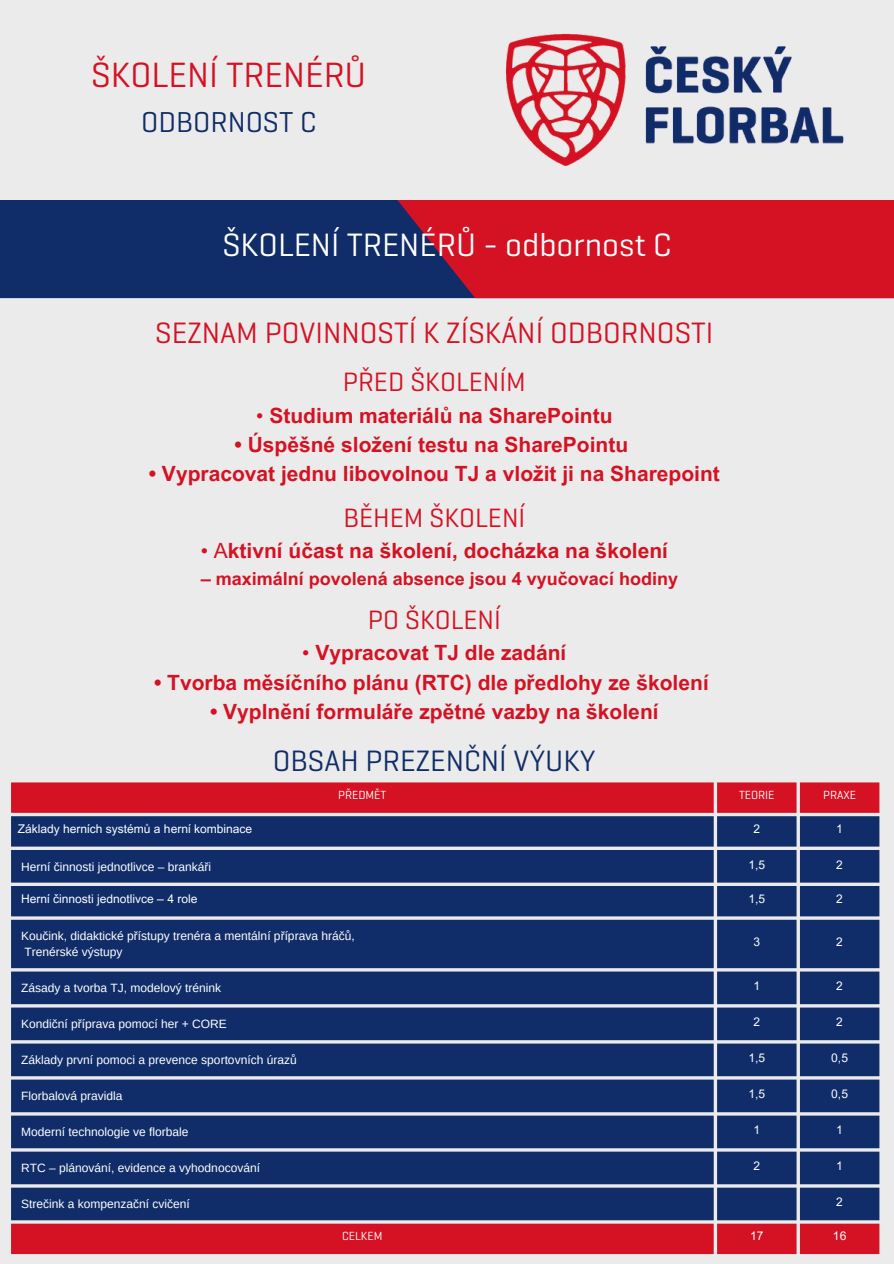
<style>
.page{position:relative;width:894px;height:1264px;background:#fff}
.page>*{position:absolute;margin:0;border:0;box-sizing:border-box;transform-origin:0 0}
.t1{font:35.7px "Geogrotesque Cyr";color:#d51223}
.t2{font:33px "Geogrotesque Cyr";color:#fff}
.t3{font:30px "Geogrotesque Cyr";color:#d51223}
.t4{font:30px "Geogrotesque Cyr";color:#102d69}
.t5{font:29.25px "Geogrotesque Cyr";color:#102d69}
.t6{font:27px "Geogrotesque Cyr";color:#d51223}
.t7{font:700 21px "Arial MT Pro";color:#d51223}
.t8{font:700 18px "Arial MT Pro";color:#d51223}
.t9{font:12px "Arimo";color:#fff}
.t10{font:12px "Arial MT Pro";color:#fff}
.t11{font:12px "Geogrotesque Cyr";color:#fff}
.s1{font-weight:400}
</style>
<div class="page">
<div style="left:0;top:0;width:893px;height:1263px;background:#ebebeb"></div>
<img style="left:505px;top:33px;width:339px;height:133px">
<svg style="left:11px;top:782px;width:868px;height:471px;background:#d62838"></svg>
<svg style="left:11px;top:816px;width:868px;height:404px;background:#243e74"></svg>
<div style="left:0;top:200px;width:397px;height:98px;background:#102d69"></div>
<svg style="left:397px;top:200px;width:496px;height:98px;background:#c41428"></svg>
<p class="t1" style="left:91px;top:61px;width:276px">ŠKOLENÍ TRENÉRŮ</p>
<p class="t5" style="left:141px;top:111px;width:176px">ODBORNOST C</p>
<p class="t2" style="left:222px;top:232px;width:450px">ŠKOLENÍ TRENÉRŮ - odbornost C</p>
<h3 class="t3" style="left:155px;top:321px;width:559px">SEZNAM POVINNOSTÍ K ZÍSKÁNÍ ODBORNOSTI</h3>
<p class="t6" style="left:343px;top:372px;width:184px">PŘED ŠKOLENÍM</p>
<h2 class="t7" style="left:256px;top:407px;width:358px"><span class="s1">•</span> Studium materiálů na SharePointu</h2>
<h3 class="t7" style="left:234px;top:437px;width:395px">• Úspěšné složení testu na SharePointu</h3>
<h3 class="t7" style="left:149px;top:466px;width:572px">• Vypracovat jednu libovolnou TJ a vložit ji na Sharepoint</h3>
<h4 class="t6" style="left:343px;top:508px;width:183px">BĚHEM ŠKOLENÍ</h4>
<p class="t7" style="left:201px;top:543px;width:468px"><span class="s1">• A</span>ktivní účast na školení, docházka na školení</p>
<h4 class="t8" style="left:201px;top:572px;width:478px">– maximální povolená absence jsou 4 vyučovací hodiny</h4>
<p class="t6" style="left:367px;top:610px;width:135px">PO ŠKOLENÍ</p>
<p class="t7" style="left:302px;top:645px;width:265px"><span class="s1">•</span> Vypracovat TJ dle zadání</p>
<p class="t7" style="left:154px;top:674px;width:556px">• Tvorba měsíčního plánu (RTC) dle předlohy ze školení</p>
<p class="t7" style="left:210px;top:703px;width:450px">• Vyplnění formuláře zpětné vazby na školení</p>
<p class="t4" style="left:272px;top:749px;width:324px">OBSAH PREZENČNÍ VÝUKY</p>
<p class="t11" style="left:338px;top:790px;width:50px">PŘEDMĚT</p>
<p class="t11" style="left:738px;top:790px;width:37px">TEORIE</p>
<h4 class="t11" style="left:823px;top:790px;width:34px">PRAXE</h4>
<h3 class="t10" style="left:18px;top:824px;width:236px">Základy herních systémů a herní kombinace</h3>
<p class="t10" style="left:753px;top:824px;width:8px">2</p>
<p class="t10" style="left:836px;top:824px;width:8px">1</p>
<p class="t9" style="left:21px;top:859px;width:191px">Herní činnosti jednotlivce – brankáři</p>
<p class="t10" style="left:748px;top:860px;width:18px">1,5</p>
<p class="t10" style="left:836px;top:860px;width:8px">2</p>
<p class="t10" style="left:21px;top:894px;width:178px">Herní činnosti jednotlivce – 4 role</p>
<p class="t10" style="left:748px;top:894px;width:18px">1,5</p>
<p class="t10" style="left:836px;top:894px;width:8px">2</p>
<p class="t9" style="left:21px;top:928px;width:335px">Koučink, didaktické přístupy trenéra a mentální příprava hráčů,</p>
<p class="t9" style="left:24px;top:944px;width:99px">Trenérské výstupy</p>
<p class="t10" style="left:753px;top:936px;width:8px">3</p>
<p class="t10" style="left:836px;top:936px;width:8px">2</p>
<p class="t9" style="left:21px;top:981px;width:201px">Zásady a tvorba TJ, modelový trénink</p>
<p class="t10" style="left:753px;top:981px;width:8px">1</p>
<p class="t10" style="left:836px;top:981px;width:8px">2</p>
<p class="t9" style="left:21px;top:1017px;width:207px">Kondiční příprava pomocí her + CORE</p>
<p class="t10" style="left:753px;top:1017px;width:8px">2</p>
<p class="t10" style="left:836px;top:1017px;width:8px">2</p>
<p class="t9" style="left:21px;top:1053px;width:277px">Základy první pomoci a prevence sportovních úrazů</p>
<p class="t10" style="left:748px;top:1053px;width:18px">1,5</p>
<p class="t10" style="left:831px;top:1053px;width:18px">0,5</p>
<p class="t9" style="left:21px;top:1089px;width:103px">Florbalová pravidla</p>
<p class="t10" style="left:748px;top:1089px;width:18px">1,5</p>
<p class="t10" style="left:831px;top:1089px;width:18px">0,5</p>
<p class="t9" style="left:21px;top:1125px;width:169px">Moderní technologie ve florbale</p>
<p class="t10" style="left:753px;top:1125px;width:8px">1</p>
<p class="t10" style="left:836px;top:1125px;width:8px">1</p>
<p class="t9" style="left:21px;top:1161px;width:240px">RTC – plánování, evidence a vyhodnocování</p>
<p class="t10" style="left:753px;top:1161px;width:8px">2</p>
<p class="t10" style="left:836px;top:1161px;width:8px">1</p>
<p class="t9" style="left:21px;top:1197px;width:170px">Strečink a kompenzační cvičení</p>
<p class="t10" style="left:836px;top:1197px;width:8px">2</p>
<p class="t11" style="left:342px;top:1231px;width:42px">CELKEM</p>
<p class="t10" style="left:750px;top:1231px;width:15px">17</p>
<p class="t10" style="left:832px;top:1231px;width:15px">16</p>
</div>
